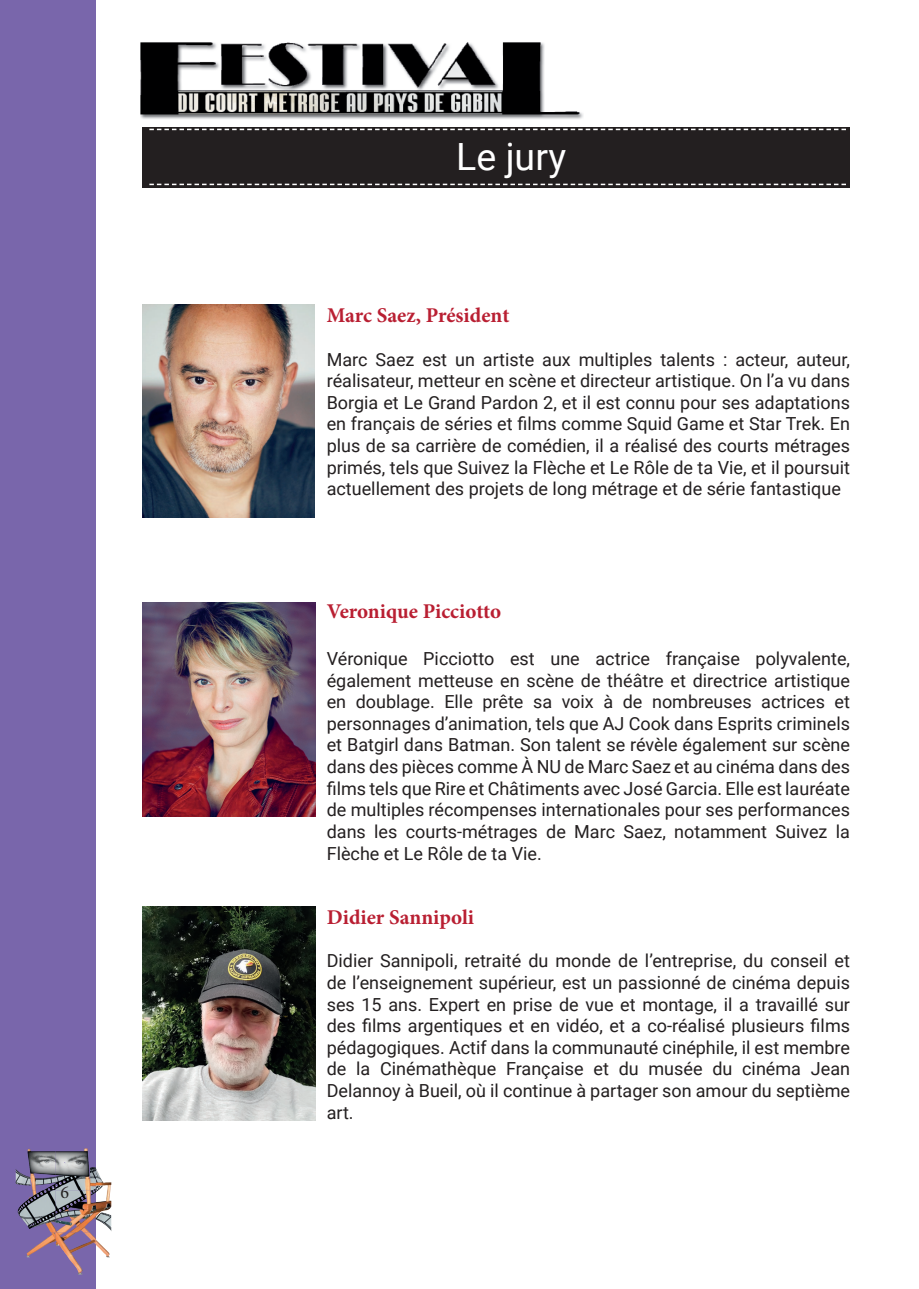
<style>
.page{position:relative;width:919px;height:1289px;background:#fff}
.page>*{position:absolute;margin:0;border:0;box-sizing:border-box;transform-origin:0 0}
.t1{font:37.5px "Roboto";color:#fff}
.t2{font:700 21px "Minion Pro";color:#b91f32}
.t3{font:18px/21.6px "Roboto";color:#231f20;text-align:justify}
.t4{font:18px "Minion Pro";color:#231f20}
</style>
<div class="page">
<div style="left:0;top:0;width:96px;height:1288px;background:#7966ab"></div>
<img style="left:96px;top:1168px;width:15px;height:48px">
<img style="left:16px;top:1148px;width:80px;height:42px">
<img style="left:18px;top:1190px;width:78px;height:42px">
<img style="left:26px;top:1232px;width:30px;height:25px">
<img style="left:56px;top:1232px;width:40px;height:42px">
<img style="left:142px;top:304px;width:173px;height:213px">
<img style="left:143px;top:602px;width:172px;height:214px">
<div style="left:143px;top:126px;width:707px;height:61px;background:#231f20"></div>
<svg style="left:149px;top:184px;width:696px;height:1px"></svg>
<svg style="left:149px;top:129px;width:696px;height:1px"></svg>
<img style="left:143px;top:906px;width:172px;height:214px">
<img style="left:140px;top:42px;width:443px;height:77px">
<p class="t4" style="left:61px;top:1180px;width:10px">6</p>
<h1 class="t1" style="left:456px;top:130px;width:111px">Le jury</h1>
<p class="t2" style="left:327px;top:301px;width:184px">Marc Saez, Président</p>
<p class="t3" style="left:327px;top:347px;width:525px">Marc Saez est un artiste aux multiples talents : acteur, auteur, réalisateur, metteur en scène et directeur artistique. On l’a vu dans Borgia et Le Grand Pardon 2, et il est connu pour ses adaptations en français de séries et films comme Squid Game et Star Trek. En plus de sa carrière de comédien, il a réalisé des courts métrages primés, tels que Suivez la Flèche et Le Rôle de ta Vie, et il poursuit actuellement des projets de long métrage et de série fantastique</p>
<p class="t2" style="left:327px;top:596px;width:176px">Veronique Picciotto</p>
<p class="t3" style="left:327px;top:647px;width:525px">Véronique Picciotto est une actrice française polyvalente, également metteuse en scène de théâtre et directrice artistique en doublage. Elle prête sa voix à de nombreuses actrices et personnages d’animation, tels que AJ Cook dans Esprits criminels et Batgirl dans Batman. Son talent se révèle également sur scène dans des pièces comme À NU de Marc Saez et au cinéma dans des films tels que Rire et Châtiments avec José Garcia. Elle est lauréate de multiples récompenses internationales pour ses performances dans les courts-métrages de Marc Saez, notamment Suivez la Flèche et Le Rôle de ta Vie.</p>
<p class="t2" style="left:327px;top:902px;width:149px">Didier Sannipoli</p>
<p class="t3" style="left:327px;top:949px;width:525px">Didier Sannipoli, retraité du monde de l’entreprise, du conseil et de l’enseignement supérieur, est un passionné de cinéma depuis ses 15 ans. Expert en prise de vue et montage, il a travaillé sur des films argentiques et en vidéo, et a co-réalisé plusieurs films pédagogiques. Actif dans la communauté cinéphile, il est membre de la Cinémathèque Française et du musée du cinéma Jean Delannoy à Bueil, où il continue à partager son amour du septième art.</p>
</div>
